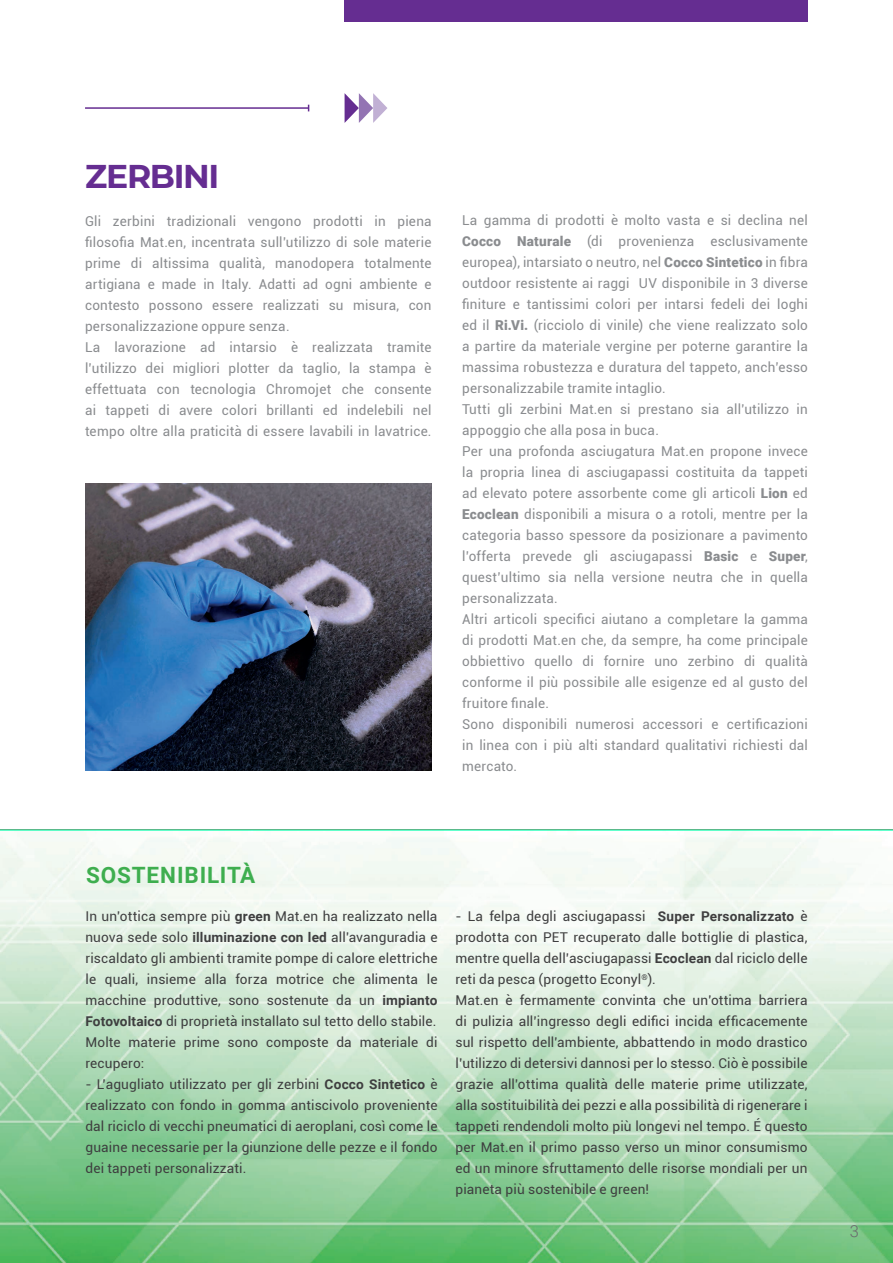
<style>
.page{position:relative;width:893px;height:1263px;background:#fff}
.page>*{position:absolute;margin:0;border:0;box-sizing:border-box;transform-origin:0 0}
.t1{font:700 33px "Montserrat";letter-spacing:-.04em;color:#652d91}
.t2{font:700 22.5px "Roboto";letter-spacing:.035em;color:#3eae4f}
.t3{font:300 16.5px "Roboto";color:#69696c}
.t4{font:13.65px/21px "Roboto";letter-spacing:.015em;color:#8a8c8f}
.t5{font:13.5px/21px "Roboto";letter-spacing:.01em;color:#3e3e3f;text-align:justify}
.s1{font-weight:900}
.s2{font-weight:700}
</style>
<div class="page">
<img style="left:0;top:832px;width:893px;height:431px">
<div style="left:345px;top:0;width:463px;height:21px;background:#652d91"></div>
<img style="left:86px;top:483px;width:346px;height:287px">
<hr style="left:85px;top:107px;width:224px;height:2px;background:#652d91">
<svg style="left:345px;top:93px;width:42px;height:30px"></svg>
<hr style="left:0;top:829px;width:893px;height:2px;background:#1ca160">
<h1 class="t1" style="left:85px;top:152px;width:136px">ZERBINI</h1>
<p class="t4" style="left:85px;top:210px;width:348px">Gli zerbini tradizionali vengono prodotti in piena filosofia Mat.en, incentrata sull'utilizzo di sole materie prime di altissima qualità, manodopera totalmente artigiana e made in Italy. Adatti ad ogni ambiente e contesto possono essere realizzati su misura, con personalizzazione oppure senza.<br>La lavorazione ad intarsio è realizzata tramite l’utilizzo dei migliori plotter da taglio, la stampa è effettuata con tecnologia Chromojet che consente ai tappeti di avere colori brillanti ed indelebili nel tempo oltre alla praticità di essere lavabili in lavatrice.</p>
<p class="t4" style="left:462px;top:209px;width:347px">La gamma di prodotti è molto vasta e si declina nel <span class="s1">Cocco Naturale</span> (di provenienza esclusivamente europea), intarsiato o neutro, nel <span class="s1">Cocco Sintetico</span> in fibra outdoor resistente ai raggi UV disponibile in 3 diverse finiture e tantissimi colori per intarsi fedeli dei loghi ed il <span class="s1">Ri.Vi.</span> (ricciolo di vinile) che viene realizzato solo a partire da materiale vergine per poterne garantire la massima robustezza e duratura del tappeto, anch’esso personalizzabile tramite intaglio.<br>Tutti gli zerbini Mat.en si prestano sia all'utilizzo in appoggio che alla posa in buca.<br>Per una profonda asciugatura Mat.en propone invece la propria linea di asciugapassi costituita da tappeti ad elevato potere assorbente come gli articoli <span class="s1">Lion</span> ed <span class="s1">Ecoclean</span> disponibili a misura o a rotoli, mentre per la categoria basso spessore da posizionare a pavimento l’offerta prevede gli asciugapassi <span class="s1">Basic</span> e <span class="s1">Super</span>, quest’ultimo sia nella versione neutra che in quella personalizzata.<br>Altri articoli specifici aiutano a completare la gamma di prodotti Mat.en che, da sempre, ha come principale obbiettivo quello di fornire uno zerbino di qualità conforme il più possibile alle esigenze ed al gusto del fruitore finale.<br>Sono disponibili numerosi accessori e certificazioni in linea con i più alti standard qualitativi richiesti dal mercato.</p>
<h2 class="t2" style="left:86px;top:859px;width:171px">SOSTENIBILITÀ</h2>
<p class="t5" style="left:85px;top:905px;width:354px">In un'ottica sempre più <span class="s2">green</span> Mat.en ha realizzato nella nuova sede solo <span class="s2">illuminazione con led</span> all'avanguradia e riscaldato gli ambienti tramite pompe di calore elettriche le quali, insieme alla forza motrice che alimenta le macchine produttive, sono sostenute da un <span class="s2">impianto Fotovoltaico</span> di proprietà installato sul tetto dello stabile.<br>Molte materie prime sono composte da materiale di recupero:</p>
<p class="t5" style="left:85px;top:1073px;width:354px">- L’agugliato utilizzato per gli zerbini <span class="s2">Cocco Sintetico</span> è realizzato con fondo in gomma antiscivolo proveniente dal riciclo di vecchi pneumatici di aeroplani, così come le guaine necessarie per la giunzione delle pezze e il fondo dei tappeti personalizzati.</p>
<p class="t5" style="left:455px;top:905px;width:354px;text-align:left">- La felpa degli asciugapassi <span class="s2">Super Personalizzato</span> è prodotta con PET recuperato dalle bottiglie di plastica, mentre quella dell’asciugapassi <span class="s2">Ecoclean</span> dal riciclo delle reti da pesca (progetto Econyl<sup>®</sup>).<br>Mat.en è fermamente convinta che un'ottima barriera di pulizia all’ingresso degli edifici incida efficacemente sul rispetto dell'ambiente, abbattendo in modo drastico l’utilizzo di detersivi dannosi per lo stesso. Ciò è possibile grazie all'ottima qualità delle materie prime utilizzate, alla sostituibilità dei pezzi e alla possibilità di rigenerare i tappeti rendendoli molto più longevi nel tempo. É questo per Mat.en il primo passo verso un minor consumismo ed un minore sfruttamento delle risorse mondiali per un pianeta più sostenibile e green!</p>
<p class="t3" style="left:850px;top:1220px;width:11px">3</p>
</div>
